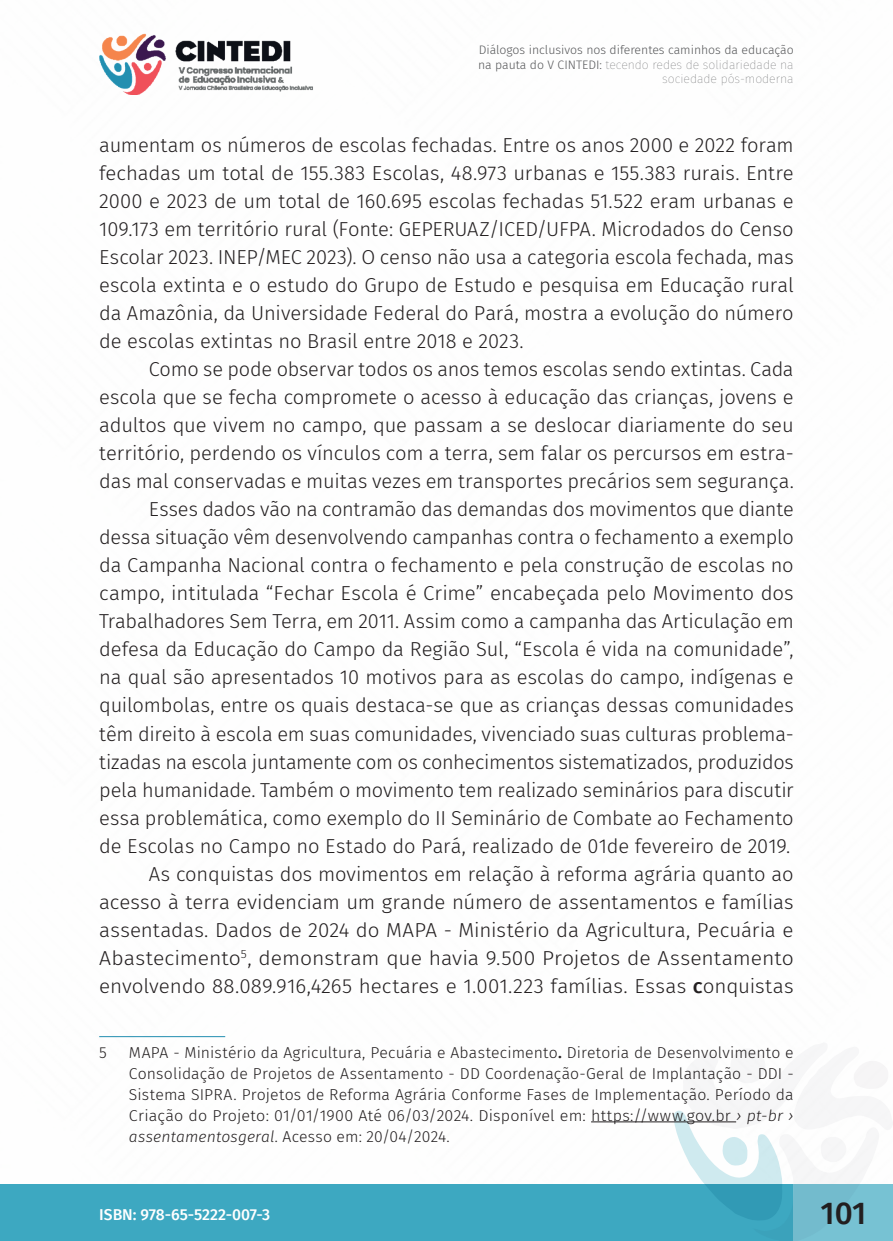
<style>
.page{position:relative;width:893px;height:1241px;background:#fff}
.page>*{position:absolute;margin:0;border:0;box-sizing:border-box;transform-origin:0 0}
.t1{font:500 31.5px "Fira Sans";color:#231f20}
._6_CORPO{font:300 20.12px/28px "Fira Sans";letter-spacing:-.005em;color:#231f20;text-align:justify}
._4_RODAPE{font:300 15.75px/21px "Fira Sans";letter-spacing:.01em;color:#231f20;text-align:justify}
.t2{font:500 15.75px "Fira Sans";color:#fff}
.t3{font:300 12.25px/14.7px "Fira Sans";color:#57585a;text-align:right}
.s1{font-weight:100}
.s2{font-weight:500}
.s3{font-style:italic}
</style>
<div class="page">
<div style="left:0;top:1184px;width:794px;height:56px;background:#3da8c1"></div>
<img style="left:99px;top:33px;width:214px;height:61px">
<svg style="left:674px;top:1049px;width:219px;height:191px"></svg>
<hr style="left:99px;top:1036px;width:126px;height:1px;background:#228eb0">
<hr style="left:591px;top:1121px;width:145px;height:1px;background:#231f20">
<p class="t3" style="left:478px;top:42px;width:317px">Diálogos inclusivos nos diferentes caminhos da educação na pauta do V CINTEDI: <span class="s1">tecendo redes de solidariedade na sociedade pós-moderna</span></p>
<p class="_6_CORPO" style="left:99px;top:131px;width:696px">aumentam os números de escolas fechadas. Entre os anos 2000 e 2022 foram fechadas um total de 155.383 Escolas, 48.973 urbanas e 155.383 rurais. Entre 2000 e 2023 de um total de 160.695 escolas fechadas 51.522 eram urbanas e 109.173 em território rural (Fonte: GEPERUAZ/ICED/UFPA. Microdados do Censo Escolar 2023. INEP/MEC 2023). O censo não usa a categoria escola fechada, mas escola extinta e o estudo do Grupo de Estudo e pesquisa em Educação rural da Amazônia, da Universidade Federal do Pará, mostra a evolução do número de escolas extintas no Brasil entre 2018 e 2023.</p>
<p class="_6_CORPO" style="left:99px;top:355px;width:696px;text-indent:50px">Como se pode observar todos os anos temos escolas sendo extintas. Cada escola que se fecha compromete o acesso à educação das crianças, jovens e adultos que vivem no campo, que passam a se deslocar diariamente do seu território, perdendo os vínculos com a terra, sem falar os percursos em estra&shy;das mal conservadas e muitas vezes em transportes precários sem segurança.</p>
<p class="_6_CORPO" style="left:99px;top:495px;width:696px;text-indent:50px">Esses dados vão na contramão das demandas dos movimentos que diante dessa situação vêm desenvolvendo campanhas contra o fechamento a exemplo da Campanha Nacional contra o fechamento e pela construção de escolas no campo, intitulada “Fechar Escola é Crime” encabeçada pelo Movimento dos Trabalhadores Sem Terra, em 2011. Assim como a campanha das Articulação em defesa da Educação do Campo da Região Sul, “Escola é vida na comunidade”, na qual são apresentados 10 motivos para as escolas do campo, indígenas e quilombolas, entre os quais destaca-se que as crianças dessas comunidades têm direito à escola em suas comunidades, vivenciado suas culturas problema&shy;tizadas na escola juntamente com os conhecimentos sistematizados, produzidos pela humanidade. Também o movimento tem realizado seminários para discutir essa problemática, como exemplo do II Seminário de Combate ao Fechamento de Escolas no Campo no Estado do Pará, realizado de 01de fevereiro de 2019.</p>
<p class="_6_CORPO" style="left:99px;top:859px;width:696px;text-indent:50px">As conquistas dos movimentos em relação à reforma agrária quanto ao acesso à terra evidenciam um grande número de assentamentos e famílias assentadas. Dados de 2024 do MAPA - Ministério da Agricultura, Pecuária e Abastecimento<sup>5</sup>, demonstram que havia 9.500 Projetos de Assentamento envolvendo 88.089.916,4265 hectares e 1.001.223 famílias. Essas <span class="s2">c</span>onquistas</p>
<p class="_4_RODAPE" style="left:99px;top:1041px;width:9px">5</p>
<p class="_4_RODAPE" style="left:129px;top:1041px;width:666px">MAPA - Ministério da Agricultura, Pecuária e Abastecimento<span class="s2">.</span> Diretoria de Desenvolvimento e Consolidação de Projetos de Assentamento - DD Coordenação-Geral de Implantação - DDI - Sistema SIPRA. Projetos de Reforma Agrária Conforme Fases de Implementação. Período da Criação do Projeto: 01/01/1900 Até 06/03/2024. Disponível em: https://www.gov.br <span class="s3">› pt-br › assentamentosgeral.</span> Acesso em: 20/04/2024.</p>
<p class="t2" style="left:99px;top:1201px;width:172px">ISBN: 978-65-5222-007-3</p>
<h1 class="t1" style="left:820px;top:1187px;width:47px">101</h1>
</div>
